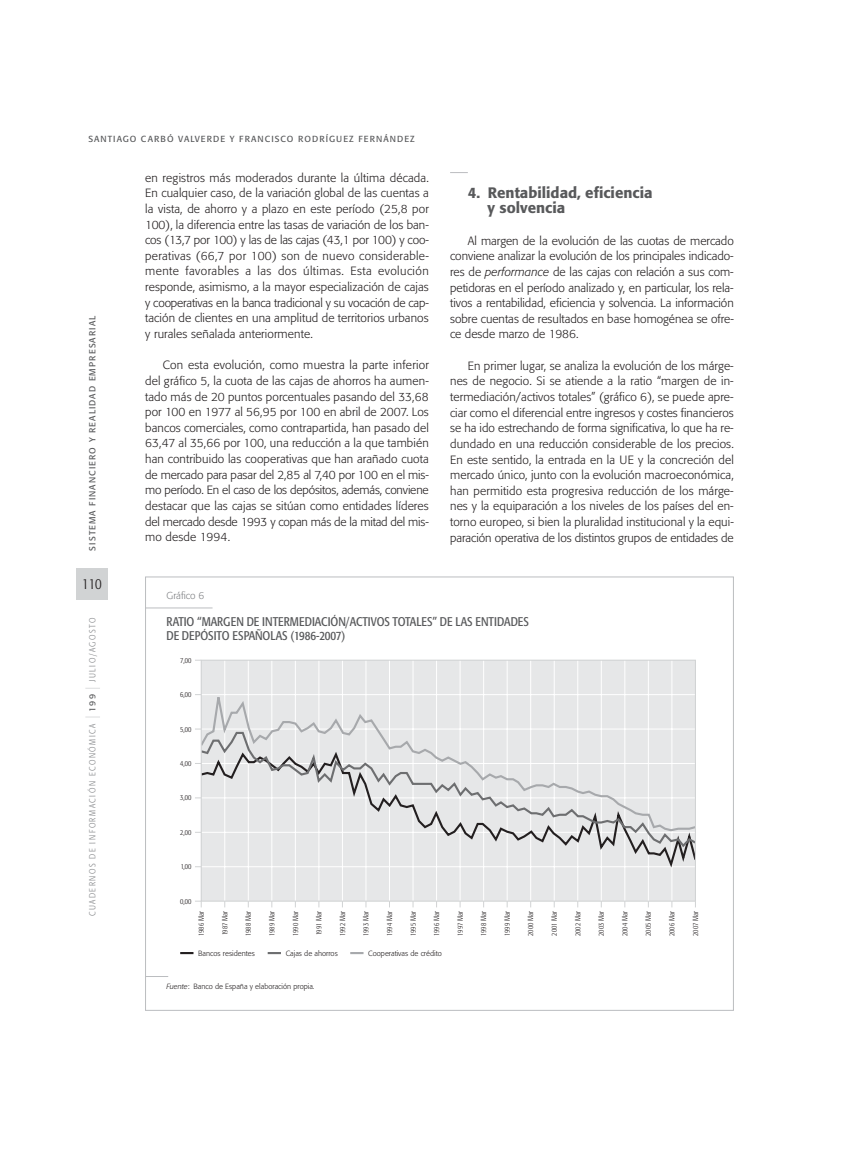
<style>
.page{position:relative;width:851px;height:1170px;background:#fff}
.page>*{position:absolute;margin:0;border:0;box-sizing:border-box;transform-origin:0 0}
.t1{font:500 15px/15.6px "Formata";color:#58595b}
.t2{font:300 condensed 15px "Formata";color:#231f20}
.t3{font:condensed 12.5px/13.8px "Formata";letter-spacing:-.005em;color:#58595b}
.t4{font:300 11.88px/15.6px "Formata";color:#231f20;text-align:justify}
.t5{font:300 10px "Formata";color:#808285}
.t6{font:8.75px "Formata";letter-spacing:.12em;color:#58595b}
.t7{font:300 condensed 8.75px "Formata";letter-spacing:.17em;color:#808285}
.t8{font:300 condensed 7.5px "Formata";color:#231f20}
.t9{font:300 7.5px "Formata";color:#231f20}
.s1{font-style:italic}
</style>
<div class="page">
<svg style="left:450px;top:172px;width:18px;height:1px"></svg>
<div style="left:76px;top:567px;width:32px;height:32px;background:#d1d3d4"></div>
<svg style="left:85px;top:716px;width:15px;height:1px"></svg>
<svg style="left:145px;top:576px;width:589px;height:434px"></svg>
<svg style="left:145px;top:976px;width:23px;height:1px"></svg>
<p class="t6" style="left:88px;top:135px;width:328px">SANTIAGO CARBÓ VALVERDE Y FRANCISCO RODRÍGUEZ FERNÁNDEZ</p>
<p class="t6" style="left:88px;top:550px;width:236px;rotate:-90deg">SISTEMA FINANCIERO Y REALIDAD EMPRESARIAL</p>
<p class="t2" style="left:82px;top:577px;width:21px">110</p>
<p class="t4" style="left:145px;top:170px;width:285px">en registros más moderados durante la última década.<br>En cualquier caso, de la variación global de las cuentas a la vista, de ahorro y a plazo en este período (25,8 por 100), la diferencia entre las tasas de variación de los ban&shy;cos (13,7 por 100) y las de las cajas (43,1 por 100) y coo&shy;perativas (66,7 por 100) son de nuevo considerable&shy;mente favorables a las dos últimas. Esta evolución responde, asimismo, a la mayor especialización de cajas y cooperativas en la banca tradicional y su vocación de cap&shy;tación de clientes en una amplitud de territorios urbanos y rurales señalada anteriormente.</p>
<p class="t4" style="left:145px;top:358px;width:285px;text-indent:18px">Con esta evolución, como muestra la parte inferior del gráfico 5, la cuota de las cajas de ahorros ha aumen&shy;tado más de 20 puntos porcentuales pasando del 33,68 por 100 en 1977 al 56,95 por 100 en abril de 2007. Los bancos comerciales, como contrapartida, han pasado del 63,47 al 35,66 por 100, una reducción a la que también han contribuido las cooperativas que han arañado cuota de mercado para pasar del 2,85 al 7,40 por 100 en el mis&shy;mo período. En el caso de los depósitos, además, conviene destacar que las cajas se sitúan como entidades líderes del mercado desde 1993 y copan más de la mitad del mis&shy;mo desde 1994.</p>
<p class="t1" style="left:487px;top:186px;width:166px;text-indent:-20px">4. Rentabilidad, eficiencia y solvencia</p>
<p class="t4" style="left:450px;top:233px;width:285px;text-indent:18px">Al margen de la evolución de las cuotas de mercado conviene analizar la evolución de los principales indicado&shy;res de <span class="s1">performance</span> de las cajas con relación a sus com&shy;petidoras en el período analizado y, en particular, los rela&shy;tivos a rentabilidad, eficiencia y solvencia. La información sobre cuentas de resultados en base homogénea se ofre&shy;ce desde marzo de 1986.</p>
<p class="t4" style="left:450px;top:358px;width:285px;text-indent:18px">En primer lugar, se analiza la evolución de los márge&shy;nes de negocio. Si se atiende a la ratio “margen de in&shy;termediación/activos totales” (gráfico 6), se puede apre&shy;ciar como el diferencial entre ingresos y costes financieros se ha ido estrechando de forma significativa, lo que ha re&shy;dundado en una reducción considerable de los precios.<br>En este sentido, la entrada en la UE y la concreción del mercado único, junto con la evolución macroeconómica, han permitido esta progresiva reducción de los márge&shy;nes y la equiparación a los niveles de los países del en&shy;torno europeo, si bien la pluralidad institucional y la equi&shy;paración operativa de los distintos grupos de entidades de</p>
<p class="t7" style="left:89px;top:682px;width:66px;rotate:-90deg">JULIO/AGOSTO</p>
<p class="t6" style="left:88px;top:711px;width:19px;rotate:-90deg">199</p>
<p class="t7" style="left:89px;top:916px;width:194px;rotate:-90deg">CUADERNOS DE INFORMACIÓN ECONÓMICA</p>
<p class="t5" style="left:166px;top:590px;width:39px">Gráfico 6</p>
<p class="t3" style="left:166px;top:616px;width:364px">RATIO “MARGEN DE INTERMEDIACIÓN/ACTIVOS TOTALES” DE LAS ENTIDADES<br>DE DEPÓSITO ESPAÑOLAS (1986-2007)</p>
<p class="t8" style="left:180px;top:657px;width:13px">7,00</p>
<p class="t8" style="left:180px;top:691px;width:13px">6,00</p>
<p class="t8" style="left:180px;top:726px;width:13px">5,00</p>
<p class="t8" style="left:180px;top:760px;width:13px">4,00</p>
<p class="t8" style="left:180px;top:794px;width:13px">3,00</p>
<p class="t8" style="left:180px;top:829px;width:13px">2,00</p>
<p class="t8" style="left:181px;top:863px;width:12px">1,00</p>
<p class="t8" style="left:180px;top:897px;width:13px">0,00</p>
<p class="t8" style="left:222px;top:935px;width:26px;rotate:-90deg">1987 Mar</p>
<p class="t8" style="left:245px;top:935px;width:26px;rotate:-90deg">1988 Mar</p>
<p class="t8" style="left:269px;top:935px;width:26px;rotate:-90deg">1989 Mar</p>
<p class="t8" style="left:292px;top:935px;width:26px;rotate:-90deg">1990 Mar</p>
<p class="t8" style="left:316px;top:935px;width:26px;rotate:-90deg">1991 Mar</p>
<p class="t8" style="left:339px;top:935px;width:26px;rotate:-90deg">1992 Mar</p>
<p class="t8" style="left:363px;top:935px;width:26px;rotate:-90deg">1993 Mar</p>
<p class="t8" style="left:386px;top:935px;width:26px;rotate:-90deg">1994 Mar</p>
<p class="t8" style="left:410px;top:935px;width:26px;rotate:-90deg">1995 Mar</p>
<p class="t8" style="left:433px;top:935px;width:26px;rotate:-90deg">1996 Mar</p>
<p class="t8" style="left:457px;top:935px;width:26px;rotate:-90deg">1997 Mar</p>
<p class="t8" style="left:480px;top:935px;width:26px;rotate:-90deg">1998 Mar</p>
<p class="t8" style="left:504px;top:935px;width:26px;rotate:-90deg">1999 Mar</p>
<p class="t8" style="left:527px;top:935px;width:26px;rotate:-90deg">2000 Mar</p>
<p class="t8" style="left:551px;top:935px;width:26px;rotate:-90deg">2001 Mar</p>
<p class="t8" style="left:574px;top:936px;width:26px;rotate:-90deg">2002 Mar</p>
<p class="t8" style="left:598px;top:935px;width:26px;rotate:-90deg">2003 Mar</p>
<p class="t8" style="left:621px;top:936px;width:27px;rotate:-90deg">2004 Mar</p>
<p class="t8" style="left:645px;top:935px;width:26px;rotate:-90deg">2005 Mar</p>
<p class="t8" style="left:668px;top:936px;width:27px;rotate:-90deg">2006 Mar</p>
<p class="t8" style="left:692px;top:935px;width:26px;rotate:-90deg">2007 Mar</p>
<p class="t8" style="left:198px;top:935px;width:26px;rotate:-90deg">1986 Mar</p>
<p class="t9" style="left:198px;top:949px;width:58px">Bancos residentes</p>
<p class="t9" style="left:286px;top:949px;width:54px">Cajas de ahorros</p>
<p class="t9" style="left:368px;top:949px;width:75px">Cooperativas de crédito</p>
<p class="t9" style="left:166px;top:983px;width:149px"><span class="s1">Fuente</span>: Banco de España y elaboración propia.</p>
</div>
